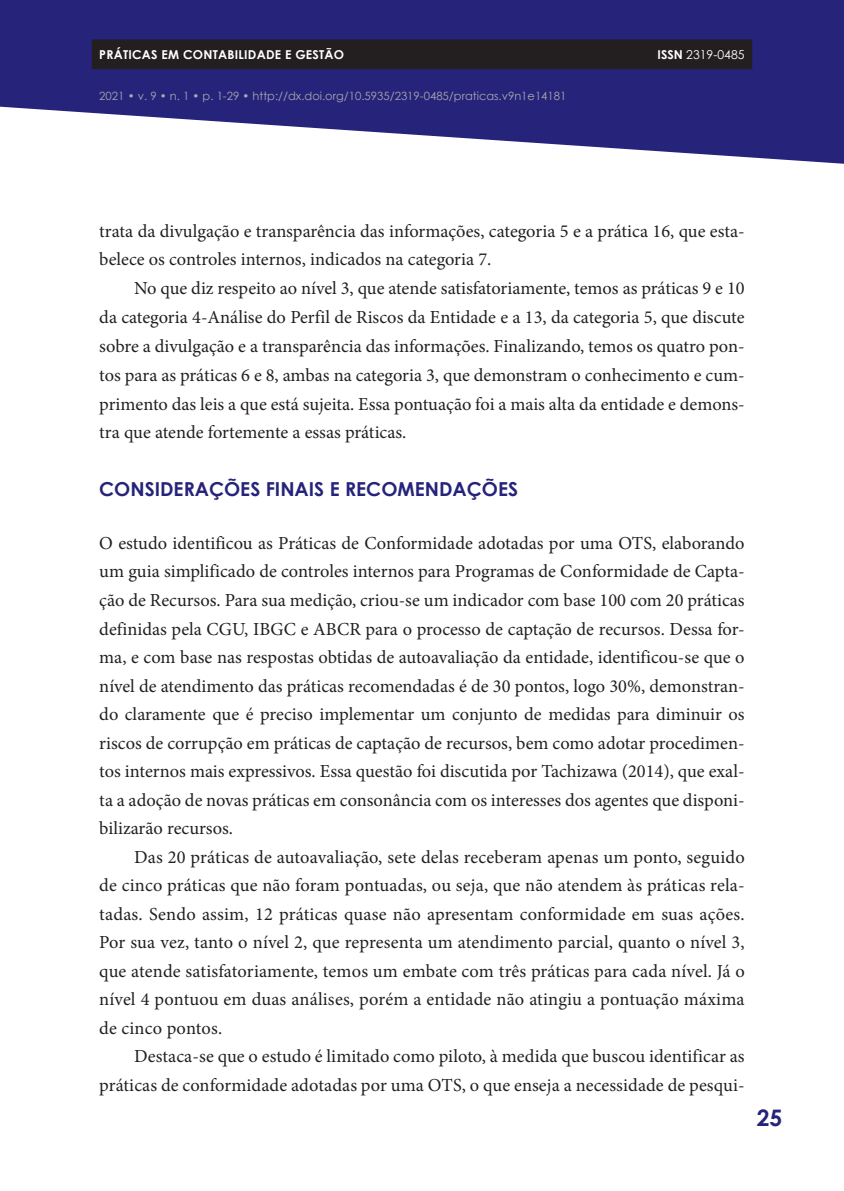
<style>
.page{position:relative;width:844px;height:1191px;background:#fff}
.page>*{position:absolute;margin:0;border:0;box-sizing:border-box;transform-origin:0 0}
.t1{font:700 22.75px "Century Gothic";color:#26237b}
.t2{font:700 19.25px "Century Gothic";color:#26237b}
.t3{font:18.38px/28.5px "Minion Pro";color:#231f20;text-align:justify}
.t4{font:700 12.25px "Century Gothic";letter-spacing:.02em;color:#fff}
.t5{font:12.25px "Century Gothic";color:#fff}
.t6{font:11.38px "Century Gothic";color:#a8a9ad}
.s1{font-weight:700}
</style>
<div class="page">
<svg style="left:1px;top:0;width:842px;height:164px;fill:#26237b"></svg>
<svg style="left:0;top:0;width:1px;height:107px"></svg>
<div style="left:92px;top:39px;width:660px;height:30px;background:#231f20"></div>
<p class="t4" style="left:99px;top:45px;width:246px">PRÁTICAS EM CONTABILIDADE E GESTÃO</p>
<p class="t5" style="left:657px;top:46px;width:88px"><span class="s1">ISSN</span> 2319-0485</p>
<p class="t6" style="left:99px;top:88px;width:468px">2021 • v. 9 • n. 1 • p. 1-29 • http://dx.doi.org/10.5935/2319-0485/praticas.v9n1e14181</p>
<p class="t3" style="left:99px;top:217px;width:646px">trata da divulgação e transparência das informações, categoria 5 e a prática 16, que esta&shy;belece os controles internos, indicados na categoria 7.</p>
<p class="t3" style="left:99px;top:274px;width:646px;text-indent:35px">No que diz respeito ao nível 3, que atende satisfatoriamente, temos as práticas 9 e 10 da categoria 4-Análise do Perfil de Riscos da Entidade e a 13, da categoria 5, que discute sobre a divulgação e a transparência das informações. Finalizando, temos os quatro pon&shy;tos para as práticas 6 e 8, ambas na categoria 3, que demonstram o conhecimento e cum&shy;primento das leis a que está sujeita. Essa pontuação foi a mais alta da entidade e demons&shy;tra que atende fortemente a essas práticas.</p>
<p class="t2" style="left:99px;top:474px;width:420px">CONSIDERAÇÕES FINAIS E RECOMENDAÇÕES</p>
<p class="t3" style="left:99px;top:529px;width:646px">O estudo identificou as Práticas de Conformidade adotadas por uma OTS, elaborando um guia simplificado de controles internos para Programas de Conformidade de Capta&shy;ção de Recursos. Para sua medição, criou-se um indicador com base 100 com 20 práticas definidas pela CGU, IBGC e ABCR para o processo de captação de recursos. Dessa for&shy;ma, e com base nas respostas obtidas de autoavaliação da entidade, identificou-se que o nível de atendimento das práticas recomendadas é de 30 pontos, logo 30%, demonstran&shy;do claramente que é preciso implementar um conjunto de medidas para diminuir os riscos de corrupção em práticas de captação de recursos, bem como adotar procedimen&shy;tos internos mais expressivos. Essa questão foi discutida por Tachizawa (2014), que exal&shy;ta a adoção de novas práticas em consonância com os interesses dos agentes que disponi&shy;bilizarão recursos.</p>
<p class="t3" style="left:99px;top:842px;width:646px;text-indent:35px">Das 20 práticas de autoavaliação, sete delas receberam apenas um ponto, seguido de cinco práticas que não foram pontuadas, ou seja, que não atendem às práticas rela&shy;tadas. Sendo assim, 12 práticas quase não apresentam conformidade em suas ações.<br>Por sua vez, tanto o nível 2, que representa um atendimento parcial, quanto o nível 3, que atende satisfatoriamente, temos um embate com três práticas para cada nível. Já o nível 4 pontuou em duas análises, porém a entidade não atingiu a pontuação máxima de cinco pontos.</p>
<p class="t3" style="left:99px;top:1042px;width:646px;text-align:right">Destaca-se que o estudo é limitado como piloto, à medida que buscou identificar as práticas de conformidade adotadas por uma OTS, o que enseja a necessidade de pesqui-</p>
<p class="t1" style="left:756px;top:1100px;width:27px">25</p>
</div>
